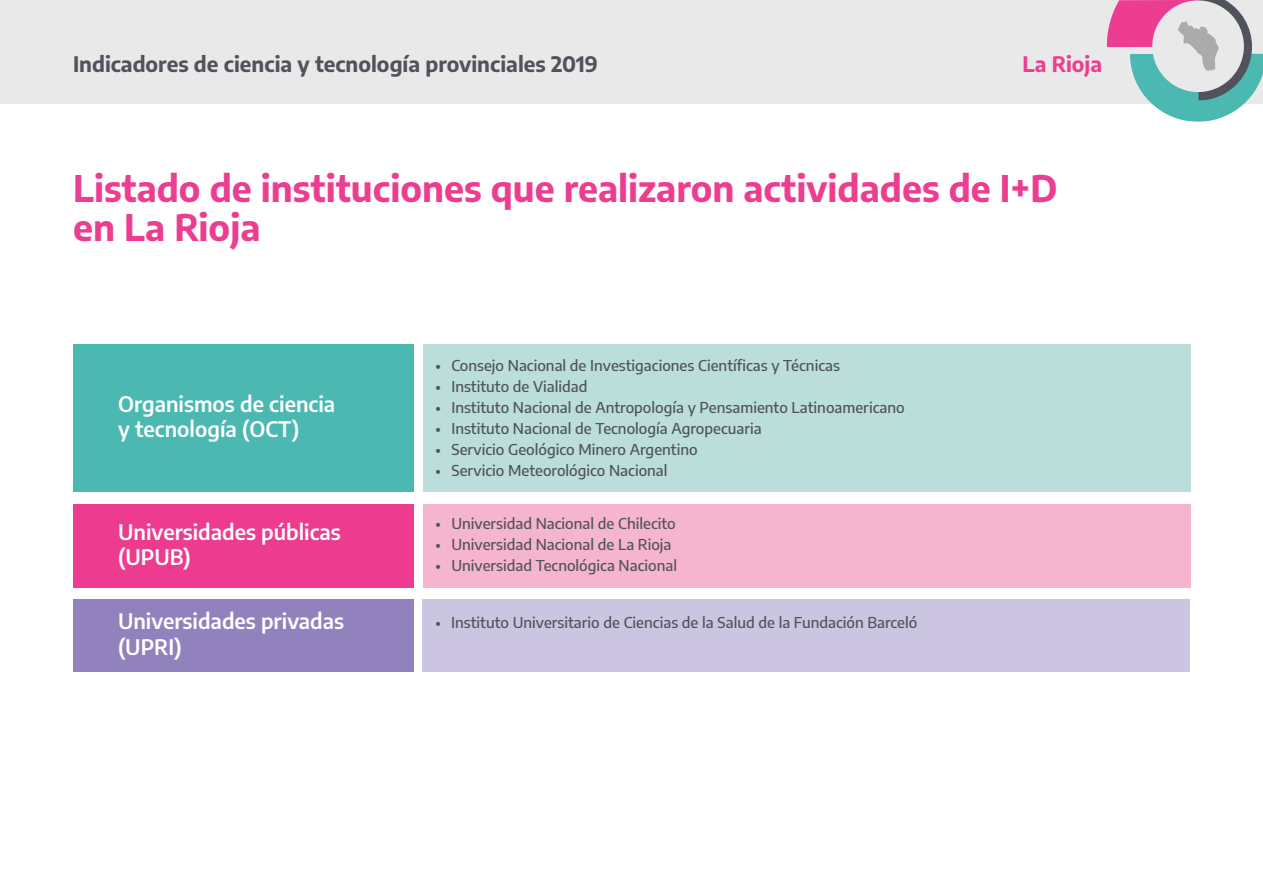
<style>
.page{position:relative;width:1263px;height:893px;background:#fff}
.page>*{position:absolute;margin:0;border:0;box-sizing:border-box;transform-origin:0 0}
.t1{font:700 36px/39px "Encode Sans";color:#ed3d90}
.t2{font:600 21px/25.2px "Encode Sans";color:#fff}
.t3{font:700 21px "Encode Sans";color:#50535c}
.t4{font:700 21px "Encode Sans";color:#ed3d90}
.t5{font:500 15px "Encode Sans";color:#50535c}
</style>
<div class="page">
<div style="left:423px;top:344px;width:767px;height:148px;background:#bbdedb"></div>
<div style="left:73px;top:344px;width:340px;height:148px;background:#4bb9b1"></div>
<div style="left:423px;top:504px;width:767px;height:83px;background:#f6b5ce"></div>
<div style="left:73px;top:504px;width:340px;height:83px;background:#ed3b90"></div>
<div style="left:422px;top:599px;width:768px;height:73px;background:#ccc5e1"></div>
<div style="left:73px;top:599px;width:340px;height:73px;background:#9182bd"></div>
<div style="left:0;top:0;width:1263px;height:103px;background:#e9e9e9"></div>
<svg style="left:1107px;top:0;width:156px;height:122px"></svg>
<h2 class="t3" style="left:73px;top:49px;width:526px">Indicadores de ciencia y tecnología provinciales 2019</h2>
<h2 class="t4" style="left:1022px;top:49px;width:81px">La Rioja</h2>
<h1 class="t1" style="left:73px;top:167px;width:986px">Listado de instituciones que realizaron actividades de I+D en La Rioja</h1>
<h2 class="t2" style="left:118px;top:391px;width:219px">Organismos de ciencia y tecnología (OCT)</h2>
<p class="t5" style="left:436px;top:355px;width:406px">• Consejo Nacional de Investigaciones Científicas y Técnicas</p>
<p class="t5" style="left:436px;top:376px;width:153px">• Instituto de Vialidad</p>
<p class="t5" style="left:436px;top:397px;width:470px">• Instituto Nacional de Antropología y Pensamiento Latinoamericano</p>
<p class="t5" style="left:436px;top:418px;width:328px">• Instituto Nacional de Tecnología Agropecuaria</p>
<p class="t5" style="left:436px;top:439px;width:264px">• Servicio Geológico Minero Argentino</p>
<p class="t5" style="left:436px;top:460px;width:233px">• Servicio Meteorológico Nacional</p>
<h2 class="t2" style="left:118px;top:518px;width:224px">Universidades públicas (UPUB)</h2>
<p class="t5" style="left:436px;top:513px;width:242px">• Universidad Nacional de Chilecito</p>
<p class="t5" style="left:436px;top:534px;width:237px">• Universidad Nacional de La Rioja</p>
<p class="t5" style="left:436px;top:555px;width:243px">• Universidad Tecnológica Nacional</p>
<h2 class="t2" style="left:118px;top:608px;width:228px">Universidades privadas (UPRI)</h2>
<p class="t5" style="left:435px;top:612px;width:483px">• Instituto Universitario de Ciencias de la Salud de la Fundación Barceló</p>
</div>
